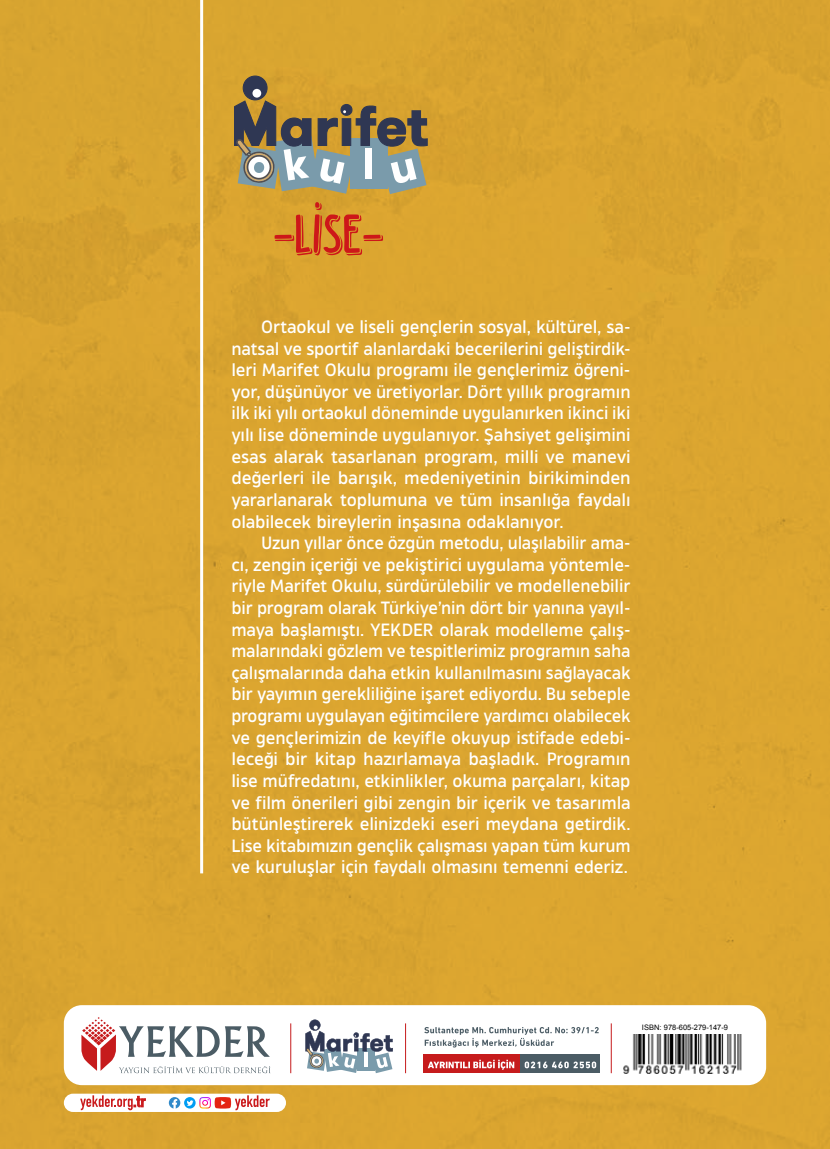
<style>
.page{position:relative;width:830px;height:1149px;background:#fff}
.page>*{position:absolute;margin:0;border:0;box-sizing:border-box;transform-origin:0 0}
.t1{font:700 57.6px "Black Coffee Shadow";color:#cd1719}
.t2{font:500 18px/21.6px "Tosia";letter-spacing:-.005em;color:#fff;text-align:justify}
.t3{font:7.5px "Arial";color:#000}
</style>
<div class="page">
<div style="left:0;top:0;width:829px;height:1148px;background:#dba530"></div>
<svg style="left:315px;top:202px;width:6px;height:8px"></svg>
<svg style="left:234px;top:75px;width:193px;height:119px;background:#9e8f63"></svg>
<hr style="left:200px;top:0;width:3px;height:873px;background:#fff">
<div style="left:64px;top:1093px;width:222px;height:18px;background:#fff;border-radius:9px"></div>
<svg style="left:169px;top:1097px;width:11px;height:11px"></svg>
<svg style="left:199px;top:1095px;width:70px;height:14px"></svg>
<svg style="left:184px;top:1096px;width:11px;height:12px"></svg>
<svg style="left:186px;top:1099px;width:7px;height:6px"></svg>
<svg style="left:80px;top:1095px;width:65px;height:14px"></svg>
<div style="left:64px;top:1004px;width:701px;height:80px;background:#fff;border-radius:18px"></div>
<svg style="left:81px;top:1017px;width:189px;height:55px"></svg>
<div style="left:520px;top:1054px;width:79px;height:18px;background:#4b5c65"></div>
<div style="left:423px;top:1054px;width:97px;height:18px;background:#c61b1c"></div>
<svg style="left:424px;top:1027px;width:174px;height:20px"></svg>
<svg style="left:428px;top:1059px;width:86px;height:10px"></svg>
<svg style="left:524px;top:1061px;width:72px;height:6px"></svg>
<hr style="left:290px;top:1023px;width:1px;height:49px;background:#c61b1c">
<hr style="left:405px;top:1023px;width:1px;height:49px;background:#c61b1c">
<hr style="left:610px;top:1023px;width:1px;height:49px;background:#c61b1c">
<svg style="left:305px;top:1019px;width:88px;height:53px"></svg>
<img style="left:623px;top:1034px;width:119px;height:38px">
<h1 class="t1" style="left:274px;top:202px;width:112px">-LISE-</h1>
<p class="t2" style="left:231px;top:315px;width:400px;text-indent:30px">Ortaokul ve liseli gençlerin sosyal, kültürel, sa&shy;natsal ve sportif alanlardaki becerilerini geliştirdik&shy;leri Marifet Okulu programı ile gençlerimiz öğreni&shy;yor, düşünüyor ve üretiyorlar. Dört yıllık programın ilk iki yılı ortaokul döneminde uygulanırken ikinci iki yılı lise döneminde uygulanıyor. Şahsiyet gelişimini esas alarak tasarlanan program, milli ve manevi değerleri ile barışık, medeniyetinin birikiminden yararlanarak toplumuna ve tüm insanlığa faydalı olabilecek bireylerin inşasına odaklanıyor.</p>
<p class="t2" style="left:231px;top:531px;width:400px;text-indent:30px">Uzun yıllar önce özgün metodu, ulaşılabilir ama&shy;cı, zengin içeriği ve pekiştirici uygulama yöntemle&shy;riyle Marifet Okulu, sürdürülebilir ve modellenebilir bir program olarak Türkiye’nin dört bir yanına yayıl&shy;maya başlamıştı. YEKDER olarak modelleme çalış&shy;malarındaki gözlem ve tespitlerimiz programın saha çalışmalarında daha etkin kullanılmasını sağlayacak bir yayımın gerekliliğine işaret ediyordu. Bu sebeple programı uygulayan eğitimcilere yardımcı olabilecek ve gençlerimizin de keyifle okuyup istifade edebi&shy;leceği bir kitap hazırlamaya başladık. Programın lise müfredatını, etkinlikler, okuma parçaları, kitap ve film önerileri gibi zengin bir içerik ve tasarımla bütünleştirerek elinizdeki eseri meydana getirdik.<br>Lise kitabımızın gençlik çalışması yapan tüm kurum ve kuruluşlar için faydalı olmasını temenni ederiz.</p>
<p class="t3" style="left:641px;top:1022px;width:88px">ISBN: 978-605-279-147-9</p>
</div>
